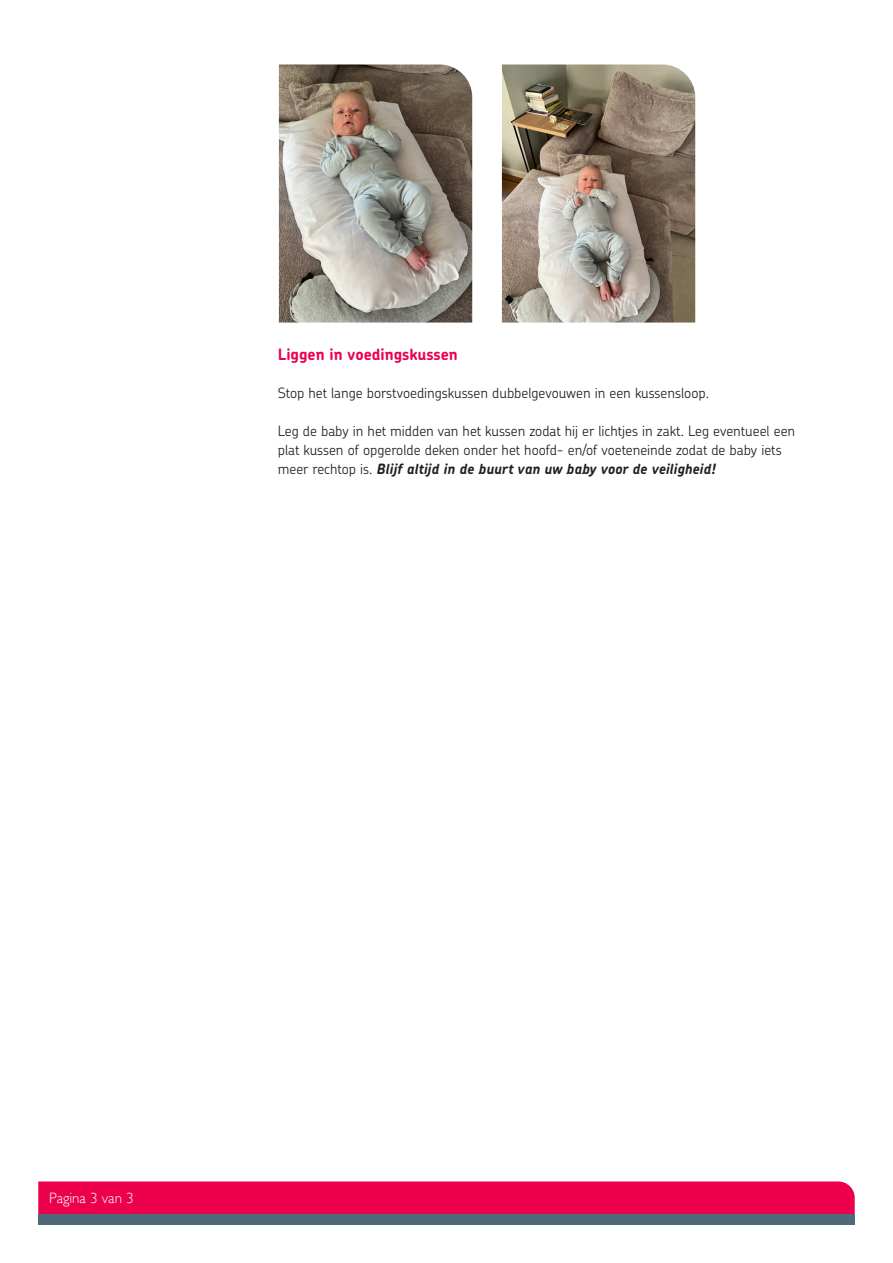
<style>
.page{position:relative;width:893px;height:1263px;background:#fff}
.page>*{position:absolute;margin:0;border:0;box-sizing:border-box;transform-origin:0 0}
.Kopje{font:700 15.75px "Chevin Pro";color:#ec004b}
.t1{font:300 15px "Gill Sans";color:#fff}
.Brood{font:300 14.25px/19.2px "Chevin Pro";color:#231f20}
.s1{font-weight:700;font-style:italic}
</style>
<div class="page">
<div style="left:38px;top:1181px;width:817px;height:33px;background:#ec004b"></div>
<div style="left:38px;top:1214px;width:817px;height:11px;background:#4e697a"></div>
<img style="left:279px;top:64px;width:193px;height:259px">
<img style="left:502px;top:64px;width:193px;height:259px">
<p class="Kopje" style="left:278px;top:344px;width:182px">Liggen in voedingskussen</p>
<p class="Brood" style="left:278px;top:383px;width:433px">Stop het lange borstvoedingskussen dubbelgevouwen in een kussensloop.</p>
<p class="Brood" style="left:278px;top:421px;width:519px">Leg de baby in het midden van het kussen zodat hij er lichtjes in zakt. Leg eventueel een plat kussen of opgerolde deken onder het hoofd- en/of voeteneinde zodat de baby iets meer rechtop is. <span class="s1">Blijf altijd in de buurt van uw baby voor de veiligheid!</span></p>
<p class="t1" style="left:49px;top:1186px;width:86px">Pagina 3 van 3</p>
</div>
